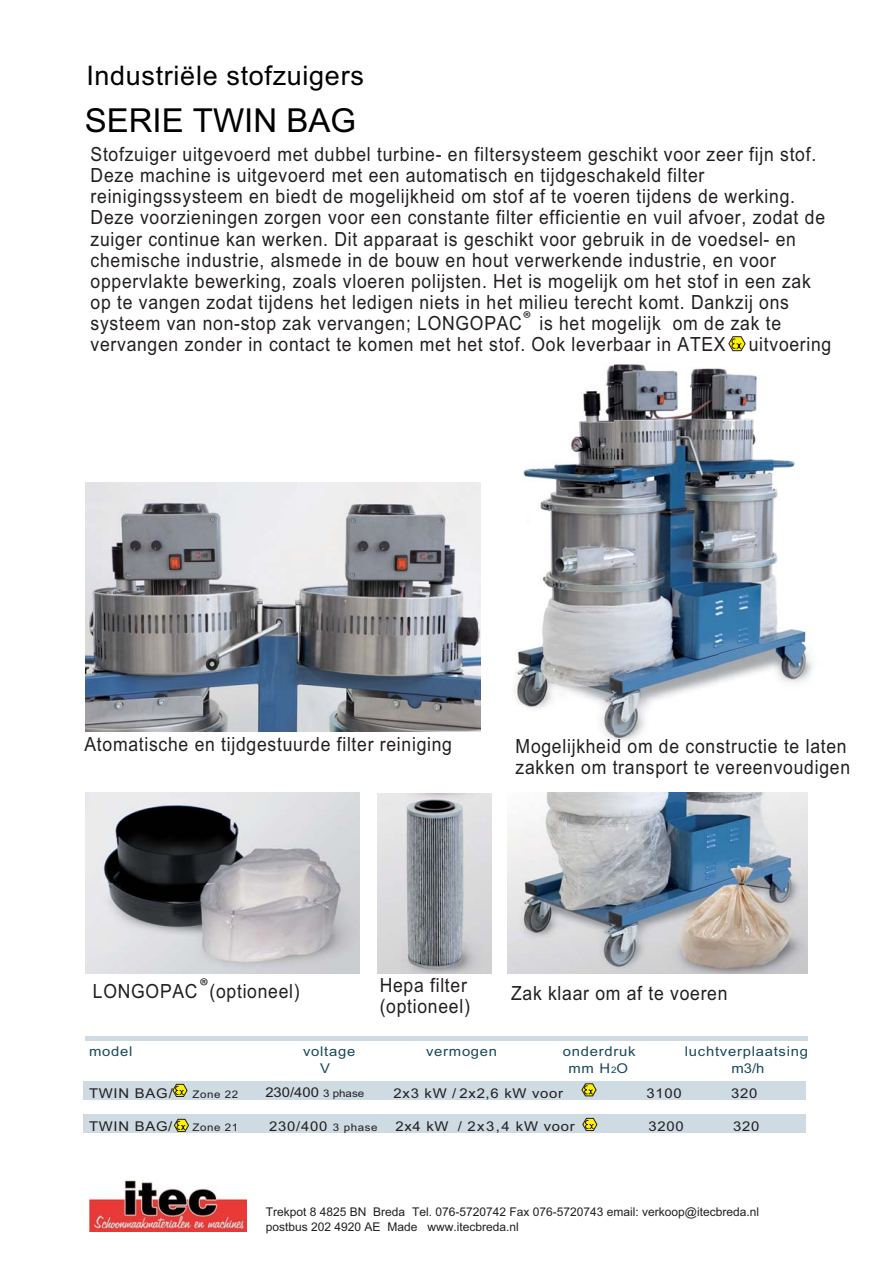
<style>
.page{position:relative;width:893px;height:1263px;background:#fff}
.page>*{position:absolute;margin:0;border:0;box-sizing:border-box;transform-origin:0 0}
.t1{font:33px "Arial";color:#000}
.t2{font:27px "Arial";letter-spacing:.025em;color:#000}
.t3{font:300 condensed 21.6px "Futura Std";color:#231f20}
.t4{font:300 condensed 20.25px "Futura Std";color:#231f20}
.t5{font:19.5px/21.1px "Arial";letter-spacing:.04em;color:#231f20;scale:.9 1}
.t6{font:13.5px "Arial";letter-spacing:.05em;color:#231f20;scale:1.1 1}
.t7{font:13.5px "Arial";letter-spacing:.05em;color:#194859;scale:1.1 1}
.t8{font:12px/14.4px "Arial";color:#231f20}
.t9{font:10.5px "Arial";letter-spacing:.05em;color:#231f20;scale:1.1 1}
.s1{font-size:9px}
.s2{font-size:10.5px}
</style>
<div class="page">
<hr style="left:85px;top:1036px;width:723px;height:4px;background:#cedbe3">
<img style="left:377px;top:794px;width:115px;height:180px">
<img style="left:85px;top:792px;width:274px;height:182px">
<img style="left:85px;top:482px;width:395px;height:249px">
<img style="left:570px;top:364px;width:45px;height:84px">
<img style="left:615px;top:351px;width:142px;height:97px">
<img style="left:515px;top:448px;width:298px;height:294px">
<img style="left:507px;top:792px;width:301px;height:181px">
<svg style="left:728px;top:336px;width:18px;height:15px"></svg>
<img style="left:90px;top:1180px;width:156px;height:51px">
<div style="left:83px;top:1081px;width:722px;height:18px;background:#cedbe3"></div>
<div style="left:83px;top:1115px;width:722px;height:18px;background:#cedbe3"></div>
<svg style="left:172px;top:1084px;width:15px;height:13px"></svg>
<svg style="left:174px;top:1118px;width:15px;height:14px"></svg>
<svg style="left:581px;top:1083px;width:16px;height:13px"></svg>
<svg style="left:582px;top:1118px;width:15px;height:13px"></svg>
<p class="t2" style="left:86px;top:66px;width:279px">Industriële stofzuigers</p>
<p class="t1" style="left:85px;top:109px;width:273px">SERIE TWIN BAG</p>
<p class="t5" style="left:91px;top:146px;width:825px">Stofzuiger uitgevoerd met dubbel turbine- en filtersysteem geschikt voor zeer fijn stof.<br>Deze machine is uitgevoerd met een automatisch en tijdgeschakeld filter reinigingssysteem en biedt de mogelijkheid om stof af te voeren tijdens de werking.<br>Deze voorzieningen zorgen voor een constante filter efficientie en vuil afvoer, zodat de zuiger continue kan werken. Dit apparaat is geschikt voor gebruik in de voedsel- en chemische industrie, alsmede in de bouw en hout verwerkende industrie, en voor oppervlakte bewerking, zoals vloeren polijsten. Het is mogelijk om het stof in een zak op te vangen zodat tijdens het ledigen niets in het milieu terecht komt. Dankzij ons systeem van non-stop zak vervangen; LONGOPAC is het mogelijk om de zak te vervangen zonder in contact te komen met het stof. Ook leverbaar in ATEX uitvoering</p>
<p class="t4" style="left:523px;top:307px;width:10px">®</p>
<p class="t5" style="left:84px;top:735px;width:410px">Atomatische en tijdgestuurde filter reiniging</p>
<p class="t5" style="left:516px;top:737px;width:373px">Mogelijkheid om de constructie te laten zakken om transport te vereenvoudigen</p>
<p class="t5" style="left:380px;top:976px;width:102px">Hepa filter (optioneel)</p>
<p class="t3" style="left:200px;top:973px;width:11px">®</p>
<p class="t5" style="left:93px;top:983px;width:231px">LONGOPAC (optioneel)</p>
<p class="t5" style="left:511px;top:984px;width:242px">Zak klaar om af te voeren</p>
<p class="t7" style="left:89px;top:1047px;width:41px">model</p>
<p class="t7" style="left:303px;top:1047px;width:49px">voltage</p>
<p class="t7" style="left:426px;top:1047px;width:66px">vermogen</p>
<p class="t7" style="left:563px;top:1047px;width:68px">onderdruk</p>
<p class="t7" style="left:685px;top:1047px;width:113px">luchtverplaatsing</p>
<p class="t7" style="left:320px;top:1063px;width:11px">V</p>
<p class="t7" style="left:569px;top:1063px;width:56px">mm H<span class="s1">2</span>O</p>
<p class="t7" style="left:731px;top:1063px;width:32px">m3/h</p>
<p class="t6" style="left:89px;top:1088px;width:78px">TWIN BAG /</p>
<p class="t9" style="left:193px;top:1090px;width:43px">Zone 22</p>
<p class="t6" style="left:265px;top:1087px;width:91px">230/400 <span class="s2">3 phase</span></p>
<p class="t6" style="left:393px;top:1088px;width:156px">2x3 kW / 2x2,6 kW voor</p>
<p class="t6" style="left:647px;top:1088px;width:34px">3100</p>
<p class="t6" style="left:731px;top:1088px;width:25px">320</p>
<p class="t6" style="left:89px;top:1121px;width:77px">TWIN BAG /</p>
<p class="t9" style="left:192px;top:1123px;width:43px">Zone 21</p>
<p class="t6" style="left:269px;top:1121px;width:100px">230/400 <span class="s2">3 phase</span></p>
<p class="t6" style="left:395px;top:1121px;width:165px">2x4 kW / 2x3,4 kW voor</p>
<p class="t6" style="left:649px;top:1121px;width:34px">3200</p>
<p class="t6" style="left:733px;top:1121px;width:25px">320</p>
<p class="t8" style="left:266px;top:1206px;width:495px">Trekpot 8 4825 BN Breda Tel. 076-5720742 Fax 076-5720743 email: verkoop@itecbreda.nl postbus 202 4920 AE Made www.itecbreda.nl</p>
</div>
